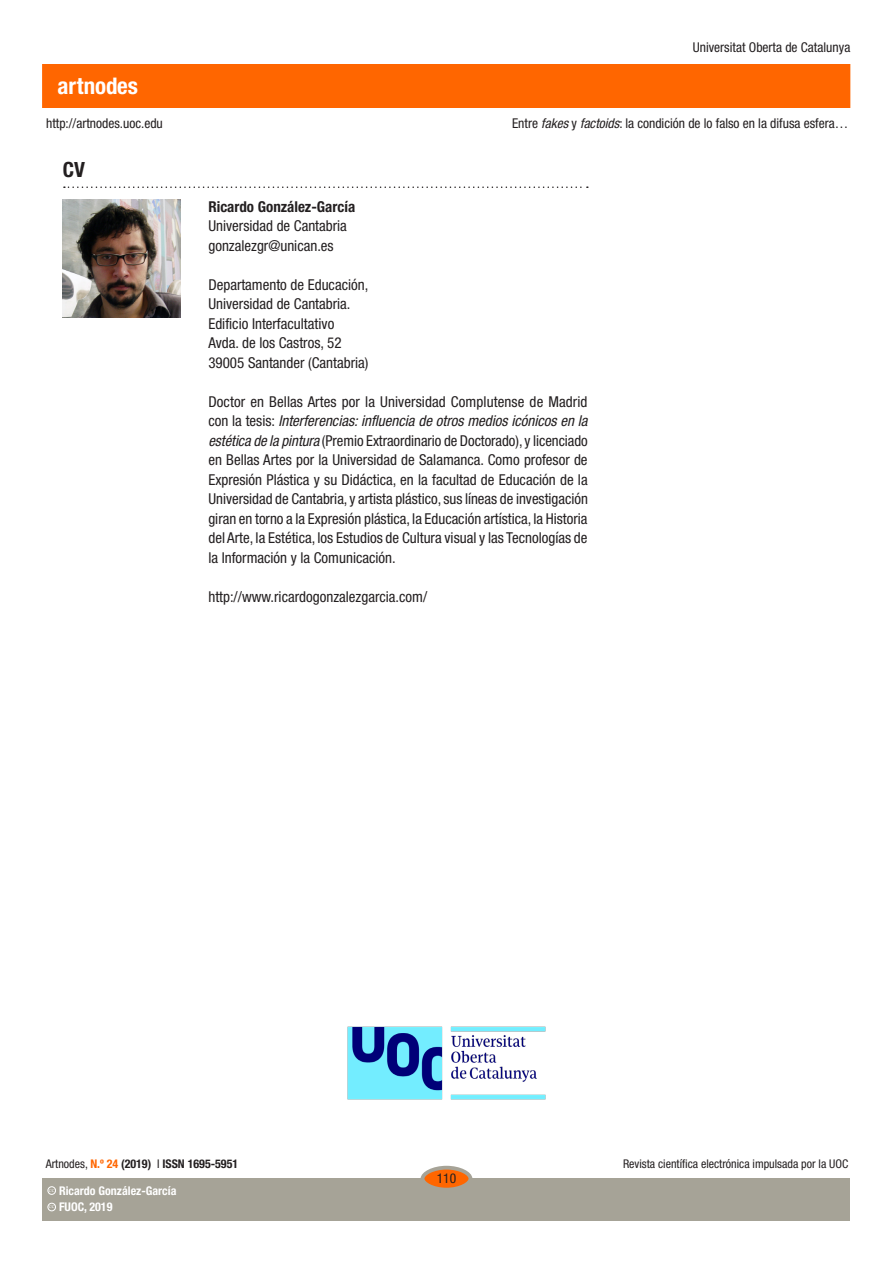
<style>
.page{position:relative;width:893px;height:1263px;background:#fff}
.page>*{position:absolute;margin:0;border:0;box-sizing:border-box;transform-origin:0 0}
.t1{font:700 condensed 22.95px "Helvetica Neue LT Std";color:#fff}
.t2{font:700 condensed 21px "Helvetica Neue LT Std";color:#231f20}
.text_general_primerp{font:condensed 15px/19.5px "Helvetica Neue LT Std";color:#231f20;text-align:justify}
.text_general_primerp-2{font:700 condensed 15px "Helvetica Neue LT Std";color:#231f20}
.t3{font:condensed 13.5px "Helvetica Neue LT Std";color:#231f20}
.t4{font:condensed 12px "Helvetica Neue LT Std";color:#231f20}
.t5{font:700 condensed 12px "Helvetica Neue LT Std";color:#231f20}
.t6{font:700 condensed 12px "Helvetica Neue LT Std";color:#fff}
.t7{font:600 3.9px "Adobe Caslon Pro";color:#fff}
.s1{font-style:italic}
.s2{font-weight:400}
.s3{color:#f60}
</style>
<div class="page">
<div style="left:43px;top:65px;width:807px;height:42px;background:#f60"></div>
<img style="left:347px;top:1026px;width:199px;height:74px">
<div style="left:43px;top:1178px;width:807px;height:42px;background:#a6a397"></div>
<div style="left:422px;top:1168px;width:48px;height:21px;background:#f60;border-radius:50%"></div>
<div style="left:421px;top:1166px;width:51px;height:25px;border:4px solid #a6a397;border-radius:50%"></div>
<div style="left:48px;top:1203px;width:8px;height:8px;border:1px solid #fff;border-radius:50%"></div>
<div style="left:48px;top:1186px;width:8px;height:8px;border:1px solid #fff;border-radius:50%"></div>
<img style="left:63px;top:199px;width:117px;height:118px">
<svg style="left:64px;top:186px;width:524px;height:2px"></svg>
<h1 class="t1" style="left:58px;top:72px;width:82px">artnodes</h1>
<p class="t3" style="left:46px;top:115px;width:118px">http://artnodes.uoc.edu</p>
<p class="t2" style="left:63px;top:156px;width:24px">CV</p>
<p class="t3" style="left:693px;top:40px;width:159px">Universitat Oberta de Catalunya</p>
<p class="t3" style="left:512px;top:115px;width:338px">Entre <span class="s1">fakes</span> y <span class="s1">factoids</span>: la condición de lo falso en la difusa esfera…</p>
<p class="text_general_primerp-2" style="left:208px;top:197px;width:148px">Ricardo González-García</p>
<p class="text_general_primerp" style="left:208px;top:216px;width:140px">Universidad de Cantabria</p>
<p class="text_general_primerp" style="left:208px;top:236px;width:127px">gonzalezgr@unican.es</p>
<p class="text_general_primerp" style="left:208px;top:275px;width:161px">Departamento de Educación,</p>
<p class="text_general_primerp" style="left:208px;top:294px;width:144px">Universidad de Cantabria.</p>
<p class="text_general_primerp" style="left:208px;top:314px;width:127px">Edificio Interfacultativo</p>
<p class="text_general_primerp" style="left:208px;top:333px;width:135px">Avda. de los Castros, 52</p>
<p class="text_general_primerp" style="left:208px;top:353px;width:162px">39005 Santander (Cantabria)</p>
<p class="text_general_primerp" style="left:208px;top:392px;width:381px">Doctor en Bellas Artes por la Universidad Complutense de Madrid con la tesis: <span class="s1">Interferencias: influencia de otros medios icónicos en la estética de la pintura</span> (Premio Extraordinario de Doctorado), y licenciado en Bellas Artes por la Universidad de Salamanca. Como profesor de Expresión Plástica y su Didáctica, en la facultad de Educación de la Universidad de Cantabria, y artista plástico, sus líneas de investigación giran en torno a la Expresión plástica, la Educación artística, la Historia del Arte, la Estética, los Estudios de Cultura visual y las Tecnologías de la Información y la Comunicación.</p>
<p class="text_general_primerp" style="left:208px;top:587px;width:220px">http://www.ricardogonzalezgarcia.com/</p>
<p class="t5" style="left:46px;top:1157px;width:194px"><span class="s2">Artnodes,</span> <span class="s3">N.º 24</span> (2019) <span class="s2">I</span> ISSN 1695-5951</p>
<p class="t7" style="left:49px;top:1205px;width:7px">CC</p>
<p class="t6" style="left:59px;top:1200px;width:55px">FUOC, 2019</p>
<p class="t6" style="left:59px;top:1183px;width:119px">Ricardo González-García</p>
<p class="t7" style="left:49px;top:1188px;width:7px">CC</p>
<p class="t3" style="left:437px;top:1171px;width:21px">110</p>
<p class="t4" style="left:623px;top:1157px;width:227px">Revista científica electrónica impulsada por la UOC</p>
</div>
